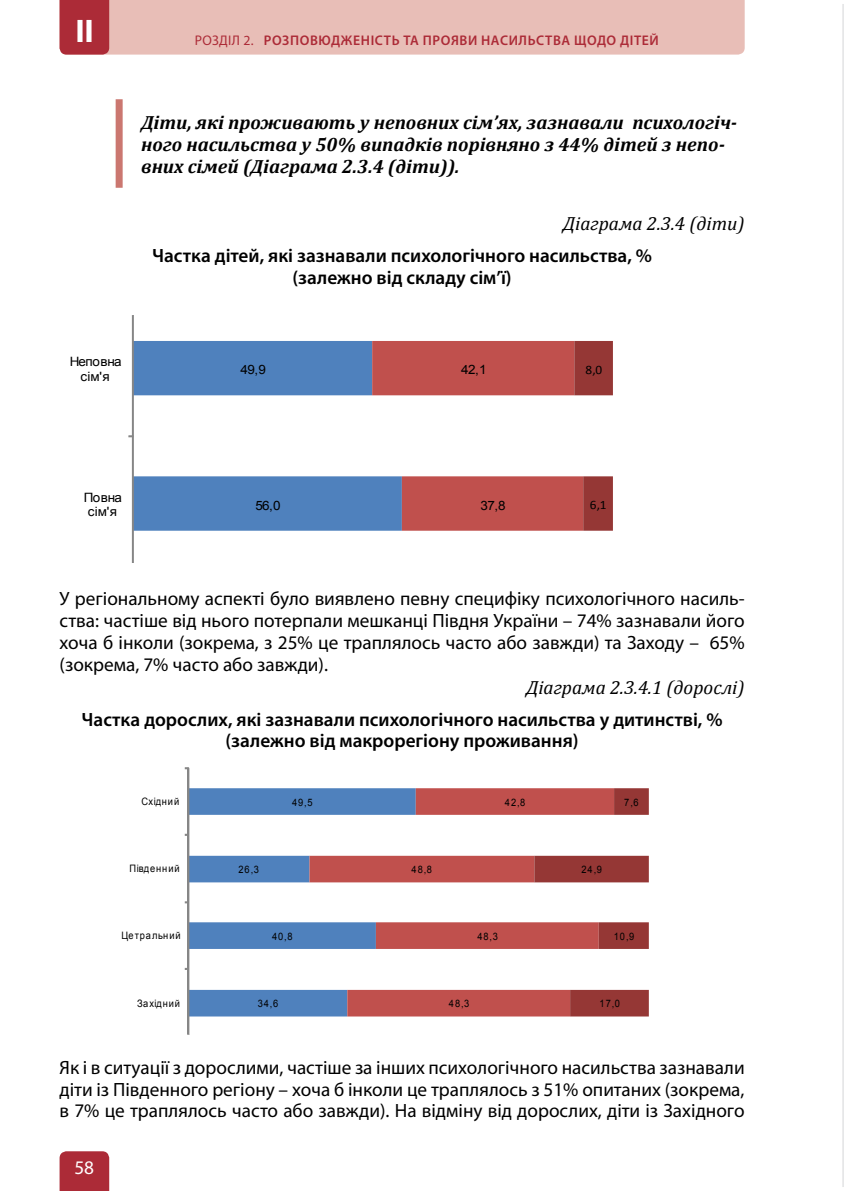
<style>
.page{position:relative;width:844px;height:1191px;background:#fff}
.page>*{position:absolute;margin:0;border:0;box-sizing:border-box;transform-origin:0 0}
.t1{font:700 32.73px "Myriad Pro";color:#fff}
.t2{font:19.25px/21.9px "Myriad Pro";color:#000;text-align:justify}
.t3{font:600 19.25px/21.9px "Myriad Pro";color:#000;text-align:center}
.t4{font:italic 700 19.25px/21.9px "Cambria";color:#000}
.t5{font:italic 19.25px "Cambria";color:#000}
.t6{font:19.25px "Myriad Pro";color:#fff}
.t7{font:600 14px "Myriad Pro";letter-spacing:.045em;color:#ac2b37}
.t8{font:12.78px/14.9px "Arial";letter-spacing:-.015em;color:#000;text-align:center;scale:1.05 1}
.t9{font:12.78px "Calibri";color:#000}
.t10{font:10.15px "Arial";letter-spacing:.105em;color:#000;scale:.91 1}
.t11{font:10.15px "Arial";letter-spacing:.075em;color:#000;scale:.91 1}
.t12{font:10.15px "Arial";letter-spacing:.065em;color:#000;scale:.91 1}
.s1{font-weight:400}
</style>
<div class="page">
<div style="left:60px;top:1151px;width:49px;height:40px;background:#ac2b37"></div>
<svg style="left:60px;top:0;width:684px;height:55px;background:#e3b3ad"></svg>
<hr style="left:842px;top:4px;width:1px;height:1183px;background:#e6e7e8">
<div style="left:116px;top:99px;width:7px;height:89px;background:#cb7770"></div>
<svg style="left:134px;top:341px;width:238px;height:190px;fill:#4f81bd"></svg>
<svg style="left:372px;top:341px;width:240px;height:190px"></svg>
<svg style="left:129px;top:316px;width:5px;height:246px"></svg>
<svg style="left:190px;top:788px;width:119px;height:228px"></svg>
<svg style="left:309px;top:788px;width:225px;height:228px"></svg>
<svg style="left:534px;top:788px;width:114px;height:228px"></svg>
<svg style="left:185px;top:767px;width:5px;height:268px"></svg>
<h1 class="t1" style="left:75px;top:9px;width:20px">ІІ</h1>
<p class="t7" style="left:195px;top:31px;width:465px"><span class="s1">РОЗДІЛ 2.</span> РОЗПОВЮДЖЕНІСТЬ ТА ПРОЯВИ НАСИЛЬСТВА ЩОДО ДІТЕЙ</p>
<p class="t4" style="left:141px;top:111px;width:597px">Діти, які проживають у неповних сім’ях, зазнавали психологіч&shy;ного насильства у 50% випадків порівняно з 44% дітей з непо&shy;вних сімей (Діаграма 2.3.4 (діти)).</p>
<p class="t5" style="left:562px;top:210px;width:183px">Діаграма 2.3.4 (діти)</p>
<p class="t3" style="left:152px;top:244px;width:501px">Частка дітей, які зазнавали психологічного насильства, % (залежно від складу сім’ї)</p>
<p class="t8" style="left:317px;top:278px;width:39px">Інколи</p>
<p class="t8" style="left:383px;top:278px;width:106px">Часто або завжди</p>
<p class="t8" style="left:70px;top:354px;width:51px">Неповна сім'я</p>
<p class="t8" style="left:240px;top:362px;width:26px">49,9</p>
<p class="t8" style="left:461px;top:362px;width:26px">42,1</p>
<p class="t9" style="left:585px;top:361px;width:18px">8,0</p>
<p class="t8" style="left:84px;top:489px;width:38px">Повна сім'я</p>
<p class="t8" style="left:255px;top:497px;width:26px">56,0</p>
<p class="t8" style="left:480px;top:497px;width:26px">37,8</p>
<p class="t9" style="left:589px;top:497px;width:18px">6,1</p>
<p class="t2" style="left:60px;top:587px;width:686px">У регіональному аспекті було виявлено певну специфіку психологічного насиль&shy;ства: частіше від нього потерпали мешканці Півдня України – 74% зазнавали його хоча б інколи (зокрема, з 25% це траплялось часто або завжди) та Заходу – 65% (зокрема, 7% часто або завжди).</p>
<p class="t5" style="left:526px;top:673px;width:220px">Діаграма 2.3.4.1 (дорослі)</p>
<p class="t3" style="left:82px;top:707px;width:642px">Частка дорослих, які зазнавали психологічного насильства у дитинстві, % (залежно від макрорегіону проживання)</p>
<p class="t12" style="left:141px;top:794px;width:43px">Східний</p>
<p class="t10" style="left:292px;top:795px;width:24px">49,5</p>
<p class="t10" style="left:504px;top:795px;width:24px">42,8</p>
<p class="t10" style="left:624px;top:795px;width:17px">7,6</p>
<p class="t10" style="left:129px;top:862px;width:57px">Південний</p>
<p class="t10" style="left:238px;top:862px;width:24px">26,3</p>
<p class="t10" style="left:411px;top:862px;width:24px">48,8</p>
<p class="t10" style="left:581px;top:862px;width:24px">24,9</p>
<p class="t10" style="left:121px;top:929px;width:67px">Цетральний</p>
<p class="t10" style="left:272px;top:929px;width:24px">40,8</p>
<p class="t10" style="left:477px;top:929px;width:24px">48,3</p>
<p class="t10" style="left:613px;top:929px;width:24px">10,9</p>
<p class="t11" style="left:137px;top:996px;width:49px">Західний</p>
<p class="t10" style="left:257px;top:996px;width:24px">34,6</p>
<p class="t10" style="left:449px;top:996px;width:24px">48,3</p>
<p class="t10" style="left:599px;top:996px;width:24px">17,0</p>
<p class="t2" style="left:60px;top:1056px;width:686px">Як і в ситуації з дорослими, частіше за інших психологічного насильства зазнавали діти із Південного регіону – хоча б інколи це траплялось з 51% опитаних (зокрема, в 7% це траплялось часто або завжди). На відміну від дорослих, діти із Західного</p>
<p class="t6" style="left:74px;top:1155px;width:21px">58</p>
</div>
